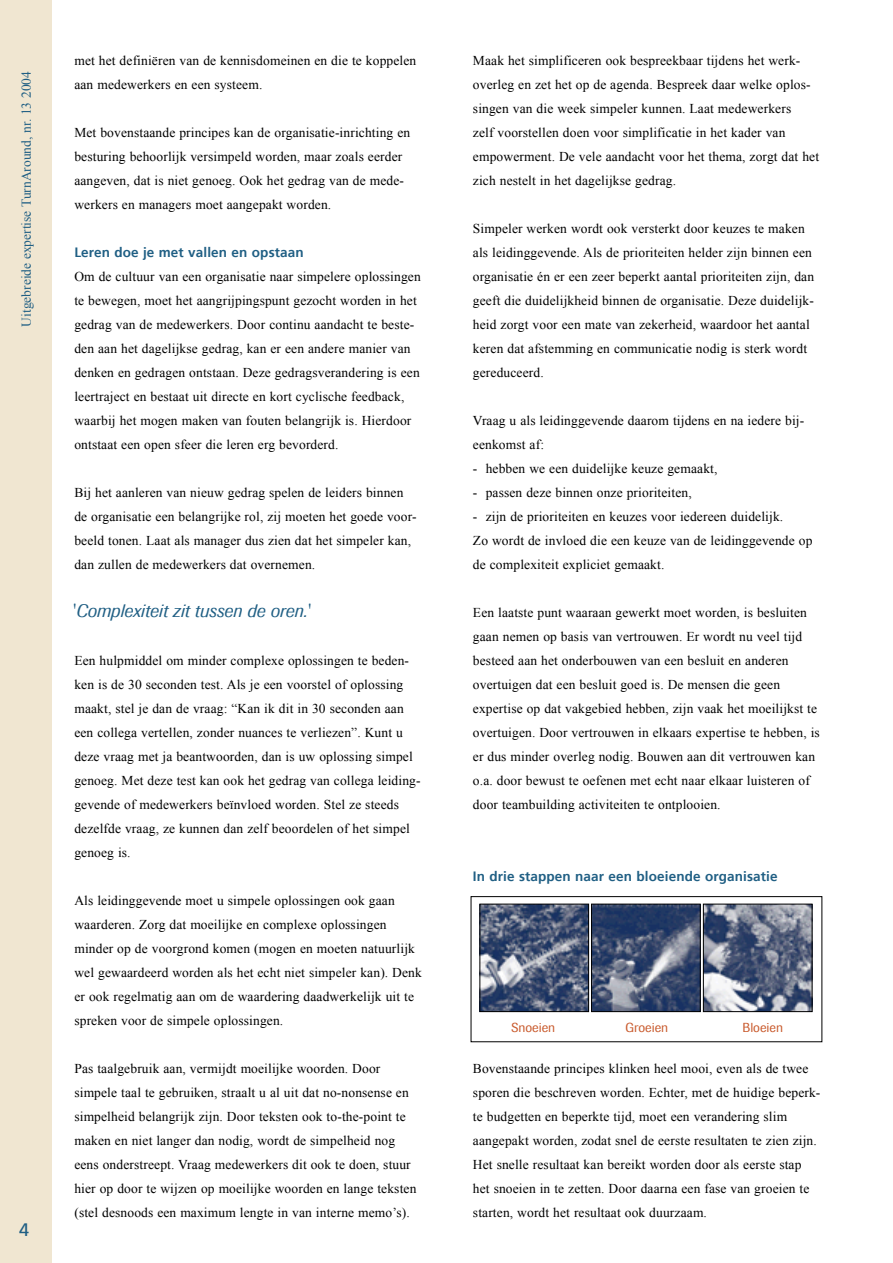
<style>
.page{position:relative;width:893px;height:1263px;background:#fff}
.page>*{position:absolute;margin:0;border:0;box-sizing:border-box;transform-origin:0 0}
.t1{font:italic 18px "Supersonic BSK";color:#205f84}
.t2{font:18px "Frutiger";color:#205f84}
.Normaal{font:13.5px/24px "Times New Roman";letter-spacing:.01em;color:#000}
.Normaal-2{font:700 13.5px "Frutiger";letter-spacing:.01em;color:#205f84}
.Normaal-3{font:13.5px "Times New Roman";color:#205f84}
.t3{font:13.05px "Supersonic BSK";color:#c95b2e}
</style>
<div class="page">
<div style="left:0;top:0;width:51px;height:1263px;background:#f0e6d1"></div>
<img style="left:482px;top:906px;width:105px;height:104px">
<div style="left:480px;top:904px;width:109px;height:108px;border:1px solid #000"></div>
<img style="left:593px;top:906px;width:105px;height:104px">
<div style="left:591px;top:904px;width:109px;height:108px;border:1px solid #000"></div>
<img style="left:705px;top:906px;width:105px;height:104px">
<div style="left:703px;top:904px;width:109px;height:108px;border:1px solid #000"></div>
<div style="left:471px;top:896px;width:351px;height:146px;border:1px solid #000"></div>
<p class="Normaal-3" style="left:17px;top:327px;width:257px;rotate:-90deg">Uitgebreide expertise TurnAround, nr. 13 2004</p>
<p class="t2" style="left:19px;top:1219px;width:12px">4</p>
<p class="Normaal" style="left:74px;top:48px;width:343px">met het definiëren van de kennisdomeinen en die te koppelen aan medewerkers en een systeem.</p>
<p class="Normaal" style="left:74px;top:120px;width:337px">Met bovenstaande principes kan de organisatie-inrichting en besturing behoorlijk versimpeld worden, maar zoals eerder aangeven, dat is niet genoeg. Ook het gedrag van de mede&shy;werkers en managers moet aangepakt worden.</p>
<p class="Normaal-2" style="left:74px;top:244px;width:231px">Leren doe je met vallen en opstaan</p>
<p class="Normaal" style="left:74px;top:264px;width:348px">Om de cultuur van een organisatie naar simpelere oplossingen te bewegen, moet het aangrijpingspunt gezocht worden in het gedrag van de medewerkers. Door continu aandacht te beste&shy;den aan het dagelijkse gedrag, kan er een andere manier van denken en gedragen ontstaan. Deze gedragsverandering is een leertraject en bestaat uit directe en kort cyclische feedback, waarbij het mogen maken van fouten belangrijk is. Hierdoor ontstaat een open sfeer die leren erg bevorderd.</p>
<p class="Normaal" style="left:74px;top:480px;width:344px">Bij het aanleren van nieuw gedrag spelen de leiders binnen de organisatie een belangrijke rol, zij moeten het goede voor&shy;beeld tonen. Laat als manager dus zien dat het simpeler kan, dan zullen de medewerkers dat overnemen.</p>
<p class="t1" style="left:72px;top:600px;width:240px">'Complexiteit zit tussen de oren.'</p>
<p class="Normaal" style="left:74px;top:648px;width:348px">Een hulpmiddel om minder complexe oplossingen te beden&shy;ken is de 30 seconden test. Als je een voorstel of oplossing maakt, stel je dan de vraag: “Kan ik dit in 30 seconden aan een collega vertellen, zonder nuances te verliezen”. Kunt u deze vraag met ja beantwoorden, dan is uw oplossing simpel genoeg. Met deze test kan ook het gedrag van collega leiding&shy;gevende of medewerkers beïnvloed worden. Stel ze steeds dezelfde vraag, ze kunnen dan zelf beoordelen of het simpel genoeg is.</p>
<p class="Normaal" style="left:74px;top:888px;width:349px">Als leidinggevende moet u simpele oplossingen ook gaan waarderen. Zorg dat moeilijke en complexe oplossingen minder op de voorgrond komen (mogen en moeten natuurlijk wel gewaardeerd worden als het echt niet simpeler kan). Denk er ook regelmatig aan om de waardering daadwerkelijk uit te spreken voor de simpele oplossingen.</p>
<p class="Normaal" style="left:74px;top:1056px;width:344px">Pas taalgebruik aan, vermijdt moeilijke woorden. Door simpele taal te gebruiken, straalt u al uit dat no-nonsense en simpelheid belangrijk zijn. Door teksten ook to-the-point te maken en niet langer dan nodig, wordt de simpelheid nog eens onderstreept. Vraag medewerkers dit ook te doen, stuur hier op door te wijzen op moeilijke woorden en lange teksten (stel desnoods een maximum lengte in van interne memo’s).</p>
<p class="Normaal" style="left:473px;top:48px;width:348px">Maak het simplificeren ook bespreekbaar tijdens het werk&shy;overleg en zet het op de agenda. Bespreek daar welke oplos&shy;singen van die week simpeler kunnen. Laat medewerkers<br>zelf voorstellen doen voor simplificatie in het kader van empowerment. De vele aandacht voor het thema, zorgt dat het zich nestelt in het dagelijkse gedrag.</p>
<p class="Normaal" style="left:473px;top:216px;width:343px">Simpeler werken wordt ook versterkt door keuzes te maken als leidinggevende. Als de prioriteiten helder zijn binnen een organisatie én er een zeer beperkt aantal prioriteiten zijn, dan geeft die duidelijkheid binnen de organisatie. Deze duidelijk&shy;heid zorgt voor een mate van zekerheid, waardoor het aantal keren dat afstemming en communicatie nodig is sterk wordt gereduceerd.</p>
<p class="Normaal" style="left:473px;top:408px;width:333px">Vraag u als leidinggevende daarom tijdens en na iedere bij&shy;eenkomst af:</p>
<p class="Normaal" style="left:473px;top:456px;width:246px">- hebben we een duidelijke keuze gemaakt,</p>
<p class="Normaal" style="left:473px;top:480px;width:220px">- passen deze binnen onze prioriteiten,</p>
<p class="Normaal" style="left:473px;top:504px;width:312px">- zijn de prioriteiten en keuzes voor iedereen duidelijk.</p>
<p class="Normaal" style="left:473px;top:528px;width:341px">Zo wordt de invloed die een keuze van de leidinggevende op de complexiteit expliciet gemaakt.</p>
<p class="Normaal" style="left:473px;top:600px;width:348px">Een laatste punt waaraan gewerkt moet worden, is besluiten gaan nemen op basis van vertrouwen. Er wordt nu veel tijd besteed aan het onderbouwen van een besluit en anderen overtuigen dat een besluit goed is. De mensen die geen expertise op dat vakgebied hebben, zijn vaak het moeilijkst te overtuigen. Door vertrouwen in elkaars expertise te hebben, is er dus minder overleg nodig. Bouwen aan dit vertrouwen kan o.a. door bewust te oefenen met echt naar elkaar luisteren of door teambuilding activiteiten te ontplooien.</p>
<p class="Normaal-2" style="left:473px;top:868px;width:306px">In drie stappen naar een bloeiende organisatie</p>
<p class="t3" style="left:511px;top:1019px;width:45px">Snoeien</p>
<p class="t3" style="left:625px;top:1019px;width:44px">Groeien</p>
<p class="t3" style="left:742px;top:1019px;width:42px">Bloeien</p>
<p class="Normaal" style="left:473px;top:1056px;width:349px">Bovenstaande principes klinken heel mooi, even als de twee sporen die beschreven worden. Echter, met de huidige beperk&shy;te budgetten en beperkte tijd, moet een verandering slim aangepakt worden, zodat snel de eerste resultaten te zien zijn.<br>Het snelle resultaat kan bereikt worden door als eerste stap het snoeien in te zetten. Door daarna een fase van groeien te starten, wordt het resultaat ook duurzaam.</p>
</div>
